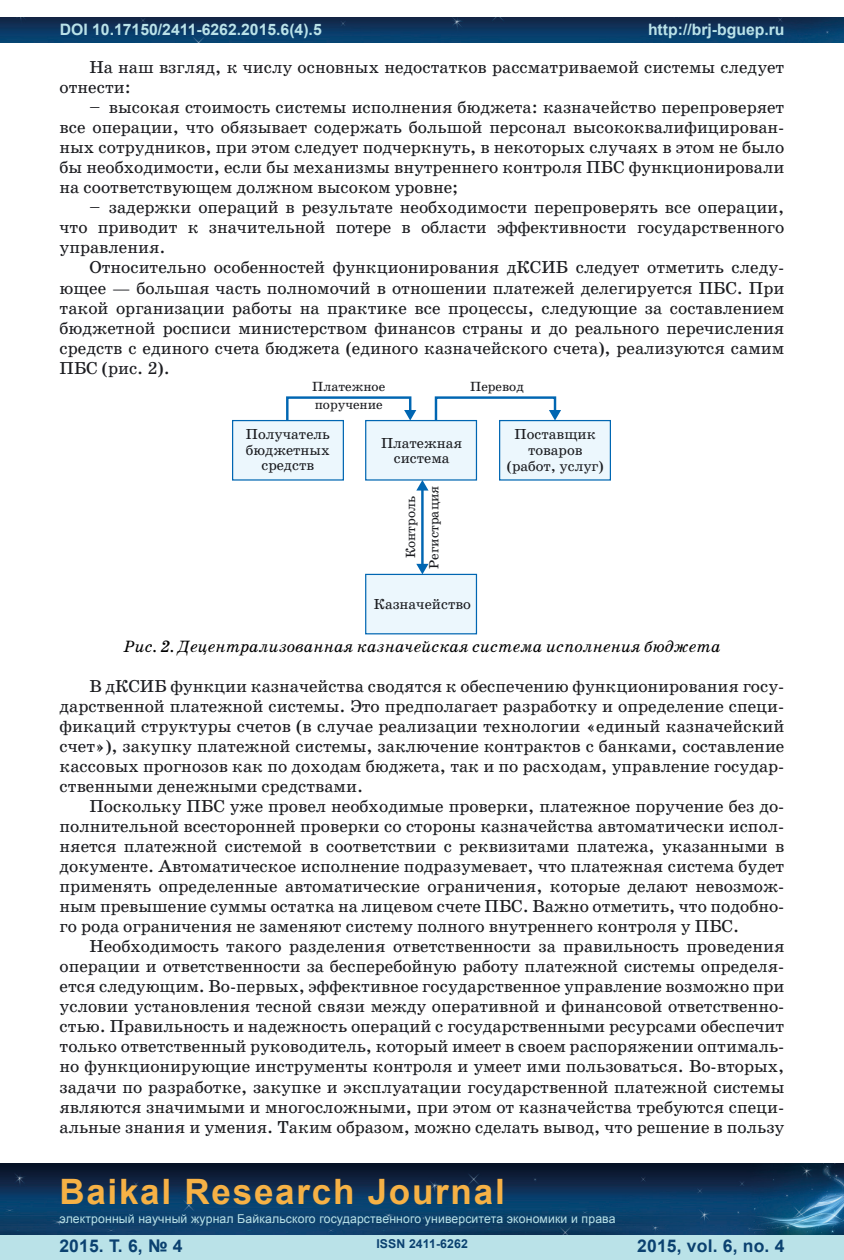
<style>
.page{position:relative;width:844px;height:1260px;background:#fff}
.page>*{position:absolute;margin:0;border:0;box-sizing:border-box;transform-origin:0 0}
.t1{font:700 35px "Arial";letter-spacing:.05em;color:#f6b145}
.t2{font:17.5px/20.1px "School Book C";color:#1b1c20;text-align:justify}
.t3{font:700 17.5px "Arial";letter-spacing:.01em;color:#0b4170}
.t4{font:italic 16.62px "School Book C";color:#020202}
.t5{font:700 15.75px "Arial";color:#bae2e8}
.t6{font:14.7px/15.9px "School Book C";color:#1b1c20;text-align:center}
.t7{font:13.47px/23.3px "School Book C";color:#1b1c20;text-align:center}
.t8{font:12.25px "Arial";letter-spacing:.01em;color:#bae2e8}
.t9{font:700 12.25px "Arial";letter-spacing:.01em;color:#0b4170}
</style>
<div class="page">
<div style="left:0;top:1233px;width:843px;height:27px;background:#bae2e8"></div>
<img style="left:0;top:1164px;width:843px;height:70px">
<img style="left:0;top:18px;width:843px;height:25px">
<div style="left:365px;top:574px;width:111px;height:60px;background:#ecf7fd"></div>
<div style="left:365px;top:574px;width:112px;height:60px;border:1px solid #0066b2"></div>
<div style="left:365px;top:421px;width:111px;height:59px;background:#ecf7fd"></div>
<div style="left:365px;top:420px;width:112px;height:61px;border:1px solid #0066b2"></div>
<div style="left:499px;top:421px;width:111px;height:59px;background:#ecf7fd"></div>
<div style="left:499px;top:420px;width:111px;height:61px;border:1px solid #0066b2"></div>
<div style="left:232px;top:421px;width:111px;height:59px;background:#ecf7fd"></div>
<div style="left:232px;top:420px;width:112px;height:61px;border:1px solid #0066b2"></div>
<hr style="left:421px;top:489px;width:2px;height:77px;background:#0066b2">
<svg style="left:416px;top:564px;width:12px;height:10px"></svg>
<svg style="left:416px;top:480px;width:12px;height:11px"></svg>
<svg style="left:285px;top:396px;width:131px;height:27px"></svg>
<svg style="left:433px;top:396px;width:128px;height:27px"></svg>
<p class="t5" style="left:60px;top:19px;width:263px">DOI 10.17150/2411-6262.2015.6(4).5</p>
<p class="t2" style="left:60px;top:57px;width:726px;text-indent:30px">На наш взгляд, к числу основных недостатков рассматриваемой системы следует отнести:</p>
<p class="t2" style="left:60px;top:98px;width:726px;text-indent:30px">– высокая стоимость системы исполнения бюджета: казначейство перепроверяет все операции, что обязывает содержать большой персонал высококвалифицирован&shy;ных сотрудников, при этом следует подчеркнуть, в некоторых случаях в этом не было бы необходимости, если бы механизмы внутреннего контроля ПБС функционировали на соответствующем должном высоком уровне;</p>
<p class="t2" style="left:60px;top:198px;width:726px;text-indent:30px">– задержки операций в результате необходимости перепроверять все операции, что приводит к значительной потере в области эффективности государственного управления.</p>
<p class="t2" style="left:60px;top:258px;width:726px;text-indent:30px">Относительно особенностей функционирования дКСИБ следует отметить следу&shy;ющее — большая часть полномочий в отношении платежей делегируется ПБС. При такой организации работы на практике все процессы, следующие за составлением бюджетной росписи министерством финансов страны и до реального перечисления средств с единого счета бюджета (единого казначейского счета), реализуются самим ПБС (рис. 2).</p>
<p class="t5" style="left:647px;top:19px;width:138px">http://brj-bguep.ru</p>
<p class="t7" style="left:312px;top:377px;width:74px;line-height:18.4px;text-align:left">Платежное поручение</p>
<p class="t7" style="left:470px;top:375px;width:55px">Перевод</p>
<p class="t6" style="left:246px;top:426px;width:85px">Получатель бюджетных средств</p>
<p class="t6" style="left:381px;top:435px;width:83px">Платежная система</p>
<p class="t7" style="left:399px;top:569px;width:85px;rotate:-90deg">Контроль<br>Регистрация</p>
<p class="t6" style="left:374px;top:596px;width:99px">Казначейство</p>
<p class="t6" style="left:507px;top:426px;width:98px">Поставщик товаров (работ, услуг)</p>
<p class="t4" style="left:123px;top:637px;width:598px">Рис. 2. Децентрализованная казначейская система исполнения бюджета</p>
<p class="t2" style="left:60px;top:676px;width:726px;text-indent:30px">В дКСИБ функции казначейства сводятся к обеспечению функционирования госу&shy;дарственной платежной системы. Это предполагает разработку и определение специ&shy;фикаций структуры счетов (в случае реализации технологии «единый казначейский счет»), закупку платежной системы, заключение контрактов с банками, составление кассовых прогнозов как по доходам бюджета, так и по расходам, управление государ&shy;ственными денежными средствами.</p>
<p class="t2" style="left:60px;top:796px;width:726px;text-indent:30px">Поскольку ПБС уже провел необходимые проверки, платежное поручение без до&shy;полнительной всесторонней проверки со стороны казначейства автоматически испол&shy;няется платежной системой в соответствии с реквизитами платежа, указанными в документе. Автоматическое исполнение подразумевает, что платежная система будет применять определенные автоматические ограничения, которые делают невозмож&shy;ным превышение суммы остатка на лицевом счете ПБС. Важно отметить, что подобно&shy;го рода ограничения не заменяют систему полного внутреннего контроля у ПБС.</p>
<p class="t2" style="left:60px;top:937px;width:726px;text-indent:30px">Необходимость такого разделения ответственности за правильность проведения операции и ответственности за бесперебойную работу платежной системы определя&shy;ется следующим. Во-первых, эффективное государственное управление возможно при условии установления тесной связи между оперативной и финансовой ответственно&shy;стью. Правильность и надежность операций с государственными ресурсами обеспечит только ответственный руководитель, который имеет в своем распоряжении оптималь&shy;но функционирующие инструменты контроля и умеет ими пользоваться. Во-вторых, задачи по разработке, закупке и эксплуатации государственной платежной системы являются значимыми и многосложными, при этом от казначейства требуются специ&shy;альные знания и умения. Таким образом, можно сделать вывод, что решение в пользу</p>
<h1 class="t1" style="left:59px;top:1168px;width:447px">Baikal Research Journal</h1>
<p class="t8" style="left:60px;top:1211px;width:557px">электронный научный журнал Байкальского государственного университета экономики и права</p>
<p class="t3" style="left:59px;top:1234px;width:125px">2015. Т. 6, № 4</p>
<p class="t3" style="left:637px;top:1234px;width:149px">2015, vol. 6, no. 4</p>
<p class="t9" style="left:376px;top:1236px;width:93px">ISSN 2411-6262</p>
</div>
